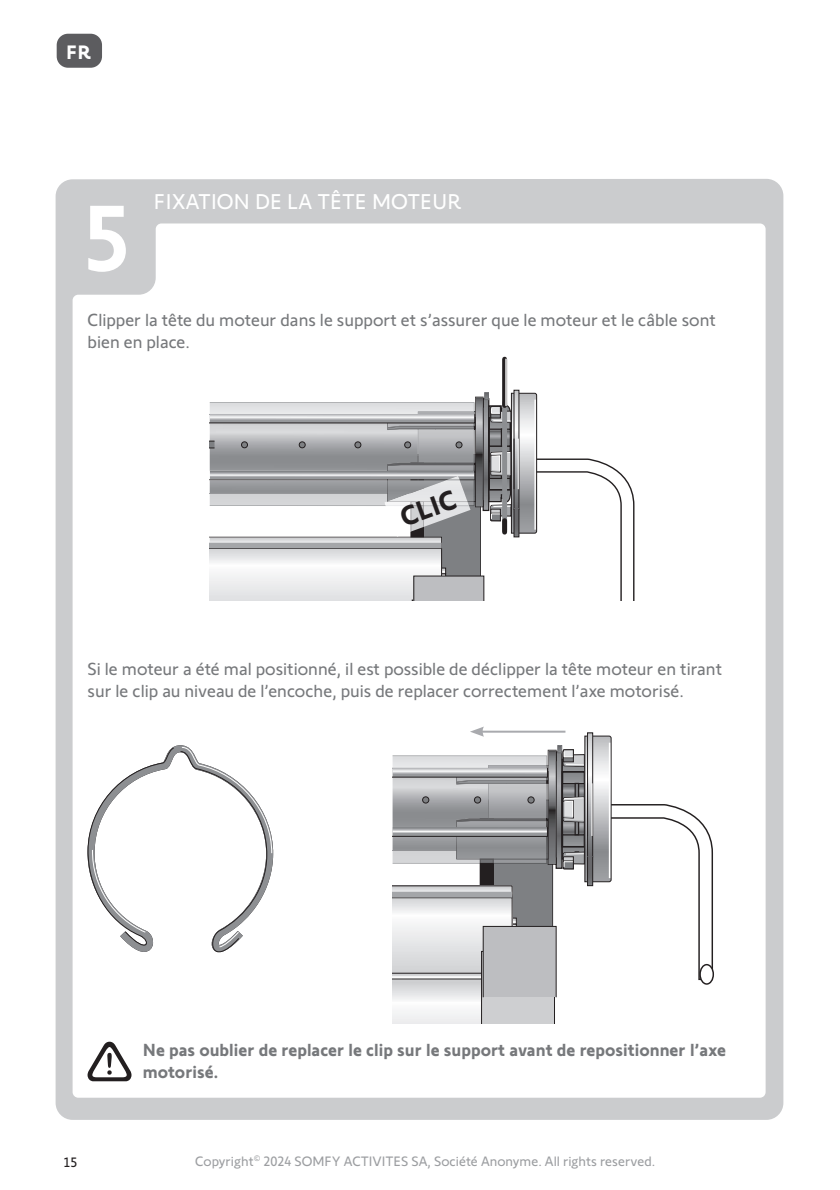
<style>
.page{position:relative;width:840px;height:1190px;background:#fff}
.page>*{position:absolute;margin:0;border:0;box-sizing:border-box;transform-origin:0 0}
.t1{font:500 96px "Somfy Sans";color:#fff}
.t2{font:700 28px "Somfy Sans";color:#231f20}
.t3{font:22px "Somfy Sans";letter-spacing:.01em;color:#fff}
.t4{font:700 20px "Somfy Sans";color:#fff}
.t5{font:18px/21.6px "Somfy Sans";color:#76787b}
.t6{font:700 18px/21.6px "Somfy Sans";color:#76787b}
.t7{font:14px "Somfy Sans";color:#9c9ea1}
.t8{font:14px "Somfy Sans";color:#231f20}
</style>
<div class="page">
<div style="left:57px;top:34px;width:45px;height:34px;background:#5c5c5f;border-radius:11px"></div>
<div style="left:56px;top:179px;width:727px;height:941px;background:#cbccce;border-radius:17px"></div>
<div style="left:73px;top:223px;width:693px;height:875px;background:#fff"></div>
<svg style="left:88px;top:1042px;width:44px;height:39px"></svg>
<div style="left:484px;top:392px;width:5px;height:8px;border:1px solid #6d6e71"></div>
<div style="left:514px;top:390px;width:5px;height:120px;background:#c7c8ca"></div>
<div style="left:514px;top:390px;width:5px;height:120px;border:1px solid #231f20"></div>
<div style="left:502px;top:359px;width:5px;height:46px;background:#231f20"></div>
<hr style="left:505px;top:359px;width:2px;height:46px;background:#fff">
<svg style="left:88px;top:742px;width:185px;height:228px"></svg>
<svg style="left:210px;top:393px;width:429px;height:208px"></svg>
<svg style="left:393px;top:727px;width:327px;height:297px"></svg>
<p class="t4" style="left:66px;top:45px;width:26px">FR</p>
<h1 class="t1" style="left:83px;top:206px;width:49px">5</h1>
<p class="t3" style="left:154px;top:194px;width:309px">FIXATION DE LA TÊTE MOTEUR</p>
<p class="t5" style="left:88px;top:311px;width:630px">Clipper la tête du moteur dans le support et s’assurer que le moteur et le câble sont bien en place.</p>
<h2 class="t2" style="left:398px;top:509px;width:59px;rotate:-20deg">CLIC</h2>
<p class="t5" style="left:88px;top:660px;width:636px">Si le moteur a été mal positionné, il est possible de déclipper la tête moteur en tirant sur le clip au niveau de l’encoche, puis de replacer correctement l’axe motorisé.</p>
<p class="t8" style="left:63px;top:1158px;width:15px">15</p>
<p class="t6" style="left:143px;top:1041px;width:585px">Ne pas oublier de replacer le clip sur le support avant de repositionner l’axe motorisé.</p>
<p class="t7" style="left:195px;top:1156px;width:461px">Copyright<sup>©</sup> 2024 SOMFY ACTIVITES SA, Société Anonyme. All rights reserved.</p>
</div>
